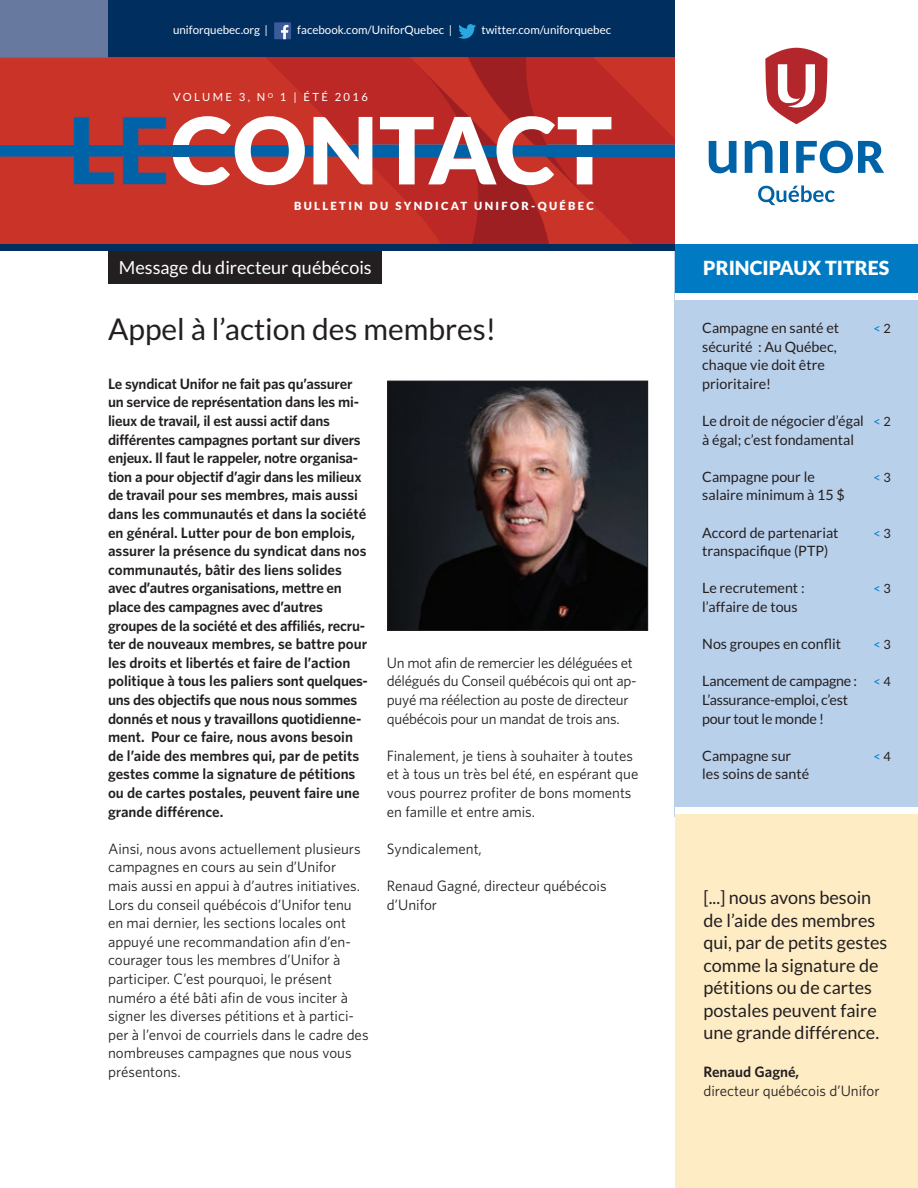
<style>
.page{position:relative;width:918px;height:1188px;background:#fff}
.page>*{position:absolute;margin:0;border:0;box-sizing:border-box;transform-origin:0 0}
.t1{font:30px "Lato";color:#231f20}
.t2{font:900 19.5px "Lato";color:#fff}
.t3{font:18px/22.5px "Lato";color:#231f20}
.t4{font:18px "Lato";color:#fff}
.t5{font:600 15px/18.6px "Whitney";letter-spacing:-.015em;color:#231f20}
.t6{font:15px/18.6px "Whitney";color:#231f20}
.t7{font:15px/18.6px "Whitney";letter-spacing:-.02em;color:#231f20}
.t8{font:14.25px/18.6px "Lato";color:#231f20}
.t9{font:12.75px "Lato";color:#007bc3}
.t10{font:11.55px "Lato";color:#fff}
.t11{font:900 11.25px "Lato";letter-spacing:.205em;color:#fff}
.t12{font:11.25px "Lato";letter-spacing:.205em;color:#fff}
.s1{color:#231f20}
.s2{font-weight:600}
</style>
<div class="page">
<div style="left:675px;top:244px;width:243px;height:572px;background:#b9d0eb"></div>
<div style="left:0;top:0;width:675px;height:58px;background:#002e5e"></div>
<svg style="left:765px;top:48px;width:63px;height:76px"></svg>
<div style="left:781px;top:141px;width:7px;height:32px;background:#0163a7"></div>
<svg style="left:709px;top:141px;width:28px;height:32px"></svg>
<svg style="left:745px;top:140px;width:28px;height:33px"></svg>
<svg style="left:796px;top:141px;width:88px;height:32px"></svg>
<svg style="left:758px;top:185px;width:77px;height:20px"></svg>
<div style="left:675px;top:244px;width:243px;height:49px;background:#007bc3"></div>
<div style="left:675px;top:293px;width:243px;height:6px;background:#fff"></div>
<div style="left:0;top:0;width:108px;height:58px;background:#67799f"></div>
<svg style="left:0;top:58px;width:675px;height:186px;background:#bb4846"></svg>
<svg style="left:458px;top:24px;width:18px;height:15px"></svg>
<div style="left:274px;top:22px;width:17px;height:17px;background:#3b5a9a"></div>
<svg style="left:281px;top:25px;width:7px;height:14px"></svg>
<div style="left:108px;top:250px;width:274px;height:34px;background:#231f20"></div>
<hr style="left:108px;top:250px;width:274px;height:1px;background:#015da2">
<div style="left:0;top:244px;width:675px;height:6px;background:#002e5e"></div>
<img style="left:389px;top:383px;width:257px;height:246px">
<div style="left:387px;top:381px;width:261px;height:250px;border:1px solid #231f20"></div>
<div style="left:675px;top:807px;width:243px;height:381px;background:#feecc5"></div>
<div style="left:675px;top:807px;width:243px;height:6px;background:#fff"></div>
<p class="t10" style="left:173px;top:26px;width:96px">uniforquebec.org |</p>
<p class="t10" style="left:297px;top:26px;width:156px">facebook.com/UniforQuebec |</p>
<p class="t10" style="left:481px;top:26px;width:131px">twitter.com/uniforquebec</p>
<p class="t12" style="left:173px;top:93px;width:196px">VOLUME 3, N <sup>O</sup> 1 | ÉTÉ 2016</p>
<p class="t11" style="left:294px;top:201px;width:302px">BULLETIN DU SYNDICAT UNIFOR-QUÉBEC</p>
<p class="t4" style="left:119px;top:261px;width:254px">Message du directeur québécois</p>
<p class="t1" style="left:108px;top:318px;width:390px">Appel à l’action des membres!</p>
<p class="t5" style="left:108px;top:375px;width:261px">Le syndicat Unifor ne fait pas qu’assurer un service de représentation dans les mi&shy;lieux de travail, il est aussi actif dans différentes campagnes portant sur divers enjeux. Il faut le rappeler, notre organisa&shy;tion a pour objectif d’agir dans les milieux de travail pour ses membres, mais aussi dans les communautés et dans la société en général. Lutter pour de bon emplois, assurer la présence du syndicat dans nos communautés, bâtir des liens solides avec d’autres organisations, mettre en place des campagnes avec d’autres groupes de la société et des affiliés, recru&shy;ter de nouveaux membres, se battre pour les droits et libertés et faire de l’action politique à tous les paliers sont quelques&shy;uns des objectifs que nous nous sommes donnés et nous y travaillons quotidienne&shy;ment. Pour ce faire, nous avons besoin de l’aide des membres qui, par de petits gestes comme la signature de pétitions ou de cartes postales, peuvent faire une grande différence.</p>
<p class="t6" style="left:108px;top:840px;width:262px">Ainsi, nous avons actuellement plusieurs campagnes en cours au sein d’Unifor mais aussi en appui à d’autres initiatives.<br>Lors du conseil québécois d’Unifor tenu en mai dernier, les sections locales ont appuyé une recommandation afin d’en&shy;courager tous les membres d’Unifor à participer. C’est pourquoi, le présent numéro a été bâti afin de vous inciter à signer les diverses pétitions et à partici&shy;per à l’envoi de courriels dans le cadre des nombreuses campagnes que nous vous présentons.</p>
<p class="t7" style="left:387px;top:654px;width:251px">Un mot afin de remercier les déléguées et délégués du Conseil québécois qui ont ap&shy;puyé ma réélection au poste de directeur québécois pour un mandat de trois ans.</p>
<p class="t6" style="left:387px;top:747px;width:253px">Finalement, je tiens à souhaiter à toutes et à tous un très bel été, en espérant que vous pourrez profiter de bons moments en famille et entre amis.</p>
<p class="t6" style="left:387px;top:840px;width:96px">Syndicalement,</p>
<p class="t6" style="left:387px;top:878px;width:221px">Renaud Gagné, directeur québécois d’Unifor</p>
<p class="t2" style="left:703px;top:261px;width:188px">PRINCIPAUX TITRES</p>
<p class="t8" style="left:702px;top:320px;width:138px">Campagne en santé et sécurité : Au Québec, chaque vie doit être prioritaire!</p>
<p class="t8" style="left:702px;top:413px;width:163px">Le droit de négocier d’égal à égal; c’est fondamental</p>
<p class="t8" style="left:702px;top:469px;width:144px">Campagne pour le salaire minimum à 15 $</p>
<p class="t8" style="left:702px;top:524px;width:138px">Accord de partenariat transpacifique (PTP)</p>
<p class="t8" style="left:702px;top:580px;width:104px">Le recrutement : l’affaire de tous</p>
<p class="t8" style="left:702px;top:636px;width:140px">Nos groupes en conflit</p>
<p class="t8" style="left:702px;top:673px;width:156px">Lancement de campagne :<br>L’assurance-emploi, c’est pour tout le monde !</p>
<p class="t8" style="left:702px;top:748px;width:108px">Campagne sur les soins de santé</p>
<p class="t9" style="left:874px;top:324px;width:19px">&lt;<span class="s1">2</span></p>
<p class="t9" style="left:874px;top:417px;width:19px">&lt;<span class="s1">2</span></p>
<p class="t9" style="left:874px;top:472px;width:19px">&lt;<span class="s1">3</span></p>
<p class="t9" style="left:874px;top:528px;width:19px">&lt;<span class="s1">3</span></p>
<p class="t9" style="left:874px;top:584px;width:19px">&lt;<span class="s1">3</span></p>
<p class="t9" style="left:874px;top:640px;width:19px">&lt;<span class="s1">3</span></p>
<p class="t9" style="left:874px;top:677px;width:19px">&lt;<span class="s1">4</span></p>
<p class="t9" style="left:874px;top:751px;width:19px">&lt;<span class="s1">4</span></p>
<p class="t3" style="left:704px;top:888px;width:185px">[...] nous avons besoin de l’aide des membres qui, par de petits gestes comme la signature de pétitions ou de cartes postales peuvent faire une grande différence.</p>
<p class="t6" style="left:704px;top:1064px;width:178px"><span class="s2">Renaud Gagné,<br></span>directeur québécois d’Unifor</p>
</div>
